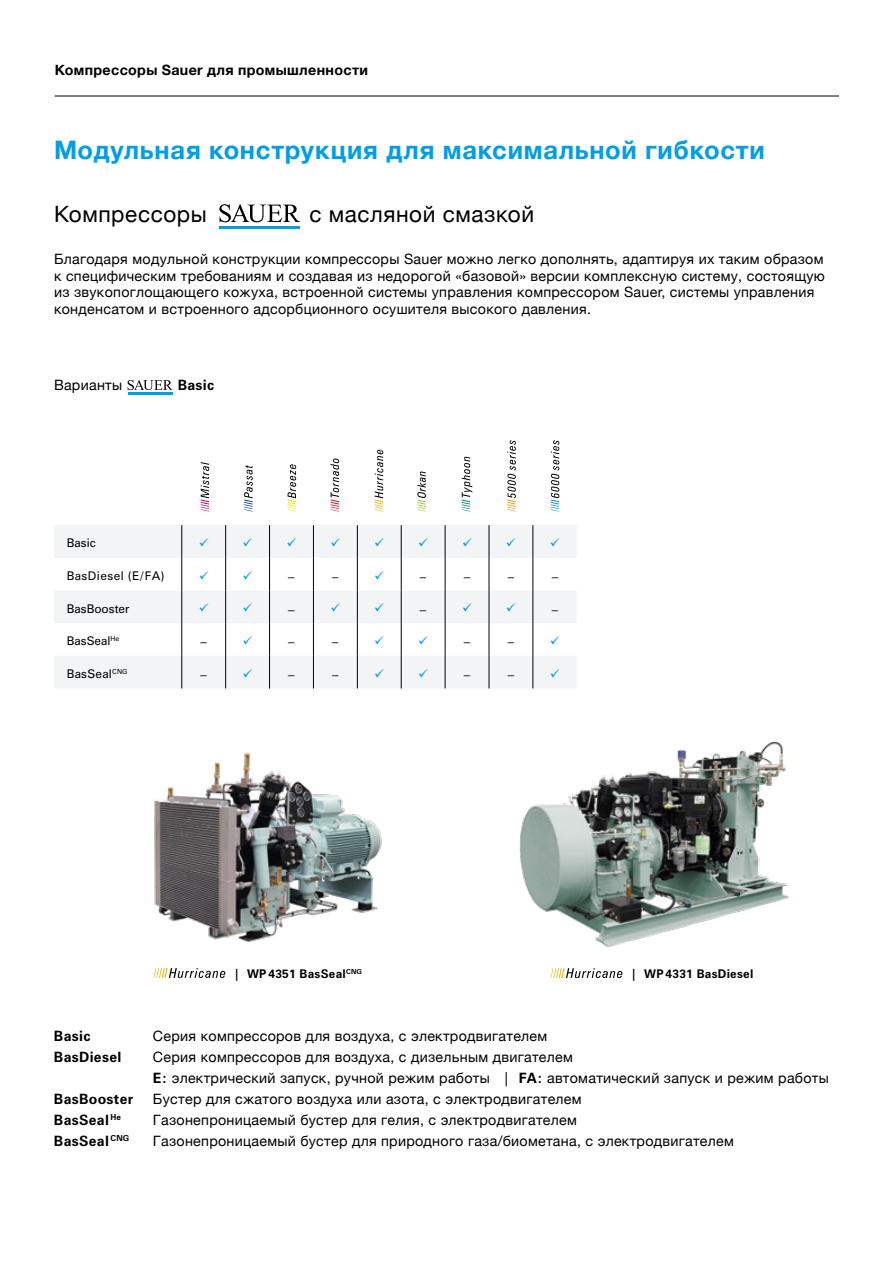
<style>
.page{position:relative;width:893px;height:1263px;background:#fff}
.page>*{position:absolute;margin:0;border:0;box-sizing:border-box;transform-origin:0 0}
.überschrift_orange_a{font:700 25.5px "Helvetica Neue";letter-spacing:.03em;color:#009ee3}
.überschrift_orange_a-2{font:22.5px "Helvetica Neue";letter-spacing:.025em;color:#000}
.fließ_negativ{font:14.25px/16.5px "Helvetica Neue";letter-spacing:.02em;color:#000}
.fließ_negativ-2{font:700 14.25px "Zurich BT";letter-spacing:.02em;color:#000}
.t1{font:700 14.25px "Helvetica Neue";letter-spacing:.025em;color:#000}
.fließ_negativ-3{font:12.75px "Zurich BT";color:#000}
.t2{font:700 12px "Zurich BT";letter-spacing:.02em;color:#000}
.fließ_negativ-4{font:12px "Zurich BT";color:#000}
.fließ_negativ-5{font:12px "Zurich BT";letter-spacing:.035em;color:#000}
.fließ_negativ-6{font:12px "Zurich BT";letter-spacing:.02em;color:#000}
.s1{font-family:"Zurich BT";font-weight:700}
.s2{font-family:"Zurich BT"}
</style>
<div class="page">
<hr style="left:55px;top:96px;width:784px;height:1px;background:#000">
<svg style="left:128px;top:380px;width:45px;height:10px"></svg>
<hr style="left:128px;top:392px;width:45px;height:2px;background:#009ee3">
<svg style="left:219px;top:204px;width:81px;height:18px"></svg>
<hr style="left:220px;top:226px;width:80px;height:3px;background:#009ee3">
<svg style="left:154px;top:968px;width:71px;height:10px"></svg>
<svg style="left:551px;top:968px;width:71px;height:10px"></svg>
<svg style="left:54px;top:525px;width:522px;height:163px;fill:#f3f4f6"></svg>
<hr style="left:181px;top:525px;width:1px;height:33px;background:#000">
<hr style="left:225px;top:525px;width:1px;height:33px;background:#000">
<hr style="left:269px;top:525px;width:1px;height:33px;background:#000">
<hr style="left:313px;top:525px;width:1px;height:33px;background:#000">
<hr style="left:401px;top:525px;width:1px;height:33px;background:#000">
<hr style="left:181px;top:558px;width:1px;height:32px;background:#000">
<hr style="left:225px;top:558px;width:1px;height:32px;background:#000">
<hr style="left:269px;top:558px;width:1px;height:32px;background:#000">
<hr style="left:313px;top:558px;width:1px;height:32px;background:#000">
<hr style="left:401px;top:558px;width:1px;height:32px;background:#000">
<hr style="left:181px;top:590px;width:1px;height:33px;background:#000">
<hr style="left:225px;top:590px;width:1px;height:33px;background:#000">
<hr style="left:269px;top:590px;width:1px;height:33px;background:#000">
<hr style="left:313px;top:590px;width:1px;height:33px;background:#000">
<hr style="left:401px;top:590px;width:1px;height:33px;background:#000">
<hr style="left:181px;top:623px;width:1px;height:33px;background:#000">
<hr style="left:225px;top:623px;width:1px;height:33px;background:#000">
<hr style="left:269px;top:623px;width:1px;height:33px;background:#000">
<hr style="left:313px;top:623px;width:1px;height:33px;background:#000">
<hr style="left:401px;top:623px;width:1px;height:33px;background:#000">
<hr style="left:181px;top:656px;width:1px;height:32px;background:#000">
<hr style="left:225px;top:656px;width:1px;height:32px;background:#000">
<hr style="left:269px;top:656px;width:1px;height:32px;background:#000">
<hr style="left:313px;top:656px;width:1px;height:32px;background:#000">
<hr style="left:401px;top:656px;width:1px;height:32px;background:#000">
<hr style="left:357px;top:525px;width:1px;height:33px;background:#000">
<hr style="left:445px;top:525px;width:1px;height:33px;background:#000">
<hr style="left:489px;top:525px;width:1px;height:33px;background:#000">
<hr style="left:532px;top:525px;width:1px;height:33px;background:#000">
<hr style="left:357px;top:558px;width:1px;height:32px;background:#000">
<hr style="left:445px;top:558px;width:1px;height:32px;background:#000">
<hr style="left:489px;top:558px;width:1px;height:32px;background:#000">
<hr style="left:532px;top:558px;width:1px;height:32px;background:#000">
<hr style="left:357px;top:590px;width:1px;height:33px;background:#000">
<hr style="left:445px;top:590px;width:1px;height:33px;background:#000">
<hr style="left:489px;top:590px;width:1px;height:33px;background:#000">
<hr style="left:532px;top:590px;width:1px;height:33px;background:#000">
<hr style="left:357px;top:623px;width:1px;height:33px;background:#000">
<hr style="left:445px;top:623px;width:1px;height:33px;background:#000">
<hr style="left:489px;top:623px;width:1px;height:33px;background:#000">
<hr style="left:532px;top:623px;width:1px;height:33px;background:#000">
<hr style="left:357px;top:656px;width:1px;height:32px;background:#000">
<hr style="left:445px;top:656px;width:1px;height:32px;background:#000">
<hr style="left:489px;top:656px;width:1px;height:32px;background:#000">
<hr style="left:532px;top:656px;width:1px;height:32px;background:#000">
<svg style="left:201px;top:462px;width:8px;height:49px"></svg>
<svg style="left:244px;top:465px;width:9px;height:46px"></svg>
<svg style="left:288px;top:464px;width:8px;height:47px"></svg>
<svg style="left:375px;top:450px;width:8px;height:61px"></svg>
<svg style="left:331px;top:458px;width:8px;height:53px"></svg>
<svg style="left:462px;top:457px;width:10px;height:54px"></svg>
<svg style="left:507px;top:440px;width:9px;height:71px"></svg>
<svg style="left:551px;top:440px;width:8px;height:71px"></svg>
<svg style="left:417px;top:471px;width:9px;height:40px"></svg>
<img style="left:154px;top:752px;width:228px;height:190px">
<img style="left:519px;top:741px;width:270px;height:207px">
<svg style="left:200px;top:538px;width:8px;height:8px"></svg>
<svg style="left:244px;top:538px;width:8px;height:8px"></svg>
<svg style="left:287px;top:538px;width:9px;height:8px"></svg>
<svg style="left:331px;top:538px;width:9px;height:8px"></svg>
<svg style="left:375px;top:538px;width:9px;height:8px"></svg>
<svg style="left:419px;top:538px;width:9px;height:8px"></svg>
<svg style="left:463px;top:538px;width:9px;height:8px"></svg>
<svg style="left:507px;top:538px;width:8px;height:8px"></svg>
<svg style="left:551px;top:538px;width:8px;height:8px"></svg>
<svg style="left:200px;top:571px;width:8px;height:8px"></svg>
<svg style="left:244px;top:571px;width:8px;height:8px"></svg>
<svg style="left:375px;top:571px;width:9px;height:8px"></svg>
<svg style="left:200px;top:603px;width:8px;height:9px"></svg>
<svg style="left:244px;top:603px;width:8px;height:9px"></svg>
<svg style="left:331px;top:603px;width:9px;height:9px"></svg>
<svg style="left:375px;top:603px;width:9px;height:9px"></svg>
<svg style="left:463px;top:603px;width:9px;height:9px"></svg>
<svg style="left:507px;top:603px;width:8px;height:9px"></svg>
<svg style="left:244px;top:636px;width:8px;height:8px"></svg>
<svg style="left:375px;top:636px;width:9px;height:8px"></svg>
<svg style="left:419px;top:636px;width:9px;height:8px"></svg>
<svg style="left:551px;top:636px;width:8px;height:8px"></svg>
<svg style="left:244px;top:669px;width:8px;height:8px"></svg>
<svg style="left:375px;top:669px;width:9px;height:8px"></svg>
<svg style="left:419px;top:669px;width:9px;height:8px"></svg>
<svg style="left:551px;top:669px;width:8px;height:8px"></svg>
<p class="t1" style="left:55px;top:59px;width:315px">Компрессоры Sauer для промышленности</p>
<p class="überschrift_orange_a" style="left:54px;top:130px;width:712px">Модульная конструкция для максимальной гибкости</p>
<p class="überschrift_orange_a-2" style="left:54px;top:198px;width:154px">Компрессоры</p>
<p class="überschrift_orange_a-2" style="left:309px;top:198px;width:226px">с масляной смазкой</p>
<p class="fließ_negativ" style="left:54px;top:252px;width:772px">Благодаря модульной конструкции компрессоры Sauer можно легко дополнять, адаптируя их таким образом к специфическим требованиям и создавая из недорогой «базовой» версии комплексную систему, состоящую из звукопоглощающего кожуха, встроенной системы управления компрессором Sauer, системы управления конденсатом и встроенного адсорбционного осушителя высокого давления.</p>
<p class="fließ_negativ" style="left:54px;top:378px;width:70px">Варианты</p>
<p class="fließ_negativ-2" style="left:178px;top:376px;width:38px">Basic</p>
<p class="fließ_negativ-4" style="left:67px;top:536px;width:31px">Basic</p>
<p class="fließ_negativ-5" style="left:67px;top:568px;width:99px">BasDiesel (E/FA)</p>
<p class="fließ_negativ-3" style="left:288px;top:569px;width:8px">–</p>
<p class="fließ_negativ-3" style="left:332px;top:569px;width:8px">–</p>
<p class="fließ_negativ-3" style="left:420px;top:569px;width:8px">–</p>
<p class="fließ_negativ-3" style="left:464px;top:569px;width:8px">–</p>
<p class="fließ_negativ-3" style="left:508px;top:569px;width:8px">–</p>
<p class="fließ_negativ-3" style="left:552px;top:569px;width:8px">–</p>
<p class="fließ_negativ-4" style="left:67px;top:601px;width:64px">BasBooster</p>
<p class="fließ_negativ-3" style="left:288px;top:601px;width:8px">–</p>
<p class="fließ_negativ-3" style="left:420px;top:601px;width:8px">–</p>
<p class="fließ_negativ-3" style="left:552px;top:601px;width:8px">–</p>
<p class="fließ_negativ-4" style="left:67px;top:634px;width:54px">BasSeal<sup>He</sup></p>
<p class="fließ_negativ-3" style="left:201px;top:634px;width:8px">–</p>
<p class="fließ_negativ-3" style="left:288px;top:634px;width:8px">–</p>
<p class="fließ_negativ-3" style="left:332px;top:634px;width:8px">–</p>
<p class="fließ_negativ-3" style="left:464px;top:634px;width:8px">–</p>
<p class="fließ_negativ-3" style="left:508px;top:634px;width:8px">–</p>
<p class="fließ_negativ-6" style="left:67px;top:666px;width:62px">BasSeal<sup>CNG</sup></p>
<p class="fließ_negativ-3" style="left:201px;top:667px;width:8px">–</p>
<p class="fließ_negativ-3" style="left:288px;top:667px;width:8px">–</p>
<p class="fließ_negativ-3" style="left:332px;top:667px;width:8px">–</p>
<p class="fließ_negativ-3" style="left:464px;top:667px;width:8px">–</p>
<p class="fließ_negativ-3" style="left:508px;top:667px;width:8px">–</p>
<p class="t2" style="left:234px;top:966px;width:130px">| WP 4351 BasSeal<sup>CNG</sup></p>
<p class="t2" style="left:631px;top:966px;width:124px">| WP 4331 BasDiesel</p>
<p class="fließ_negativ-2" style="left:54px;top:1027px;width:38px">Basic</p>
<p class="fließ_negativ" style="left:153px;top:1029px;width:396px">Серия компрессоров для воздуха, с электродвигателем</p>
<p class="fließ_negativ-2" style="left:54px;top:1048px;width:69px">BasDiesel</p>
<p class="fließ_negativ" style="left:153px;top:1047px;width:677px;line-height:21px">Серия компрессоров для воздуха, с дизельным двигателем<br><span class="s1">E:</span> электрический запуск, ручной режим работы <span class="s2">|</span> <span class="s1">FA:</span> автоматический запуск и режим работы</p>
<p class="fließ_negativ-2" style="left:54px;top:1090px;width:81px">BasBooster</p>
<p class="fließ_negativ" style="left:153px;top:1092px;width:430px">Бустер для сжатого воздуха или азота, с электродвигателем</p>
<p class="fließ_negativ-2" style="left:54px;top:1111px;width:69px">BasSeal <sup>He</sup></p>
<p class="fließ_negativ" style="left:153px;top:1113px;width:425px">Газонепроницаемый бустер для гелия, с электродвигателем</p>
<p class="fließ_negativ-2" style="left:54px;top:1132px;width:77px">BasSeal<sup>CNG</sup></p>
<p class="fließ_negativ" style="left:153px;top:1134px;width:582px">Газонепроницаемый бустер для природного газа/биометана, с электродвигателем</p>
</div>
